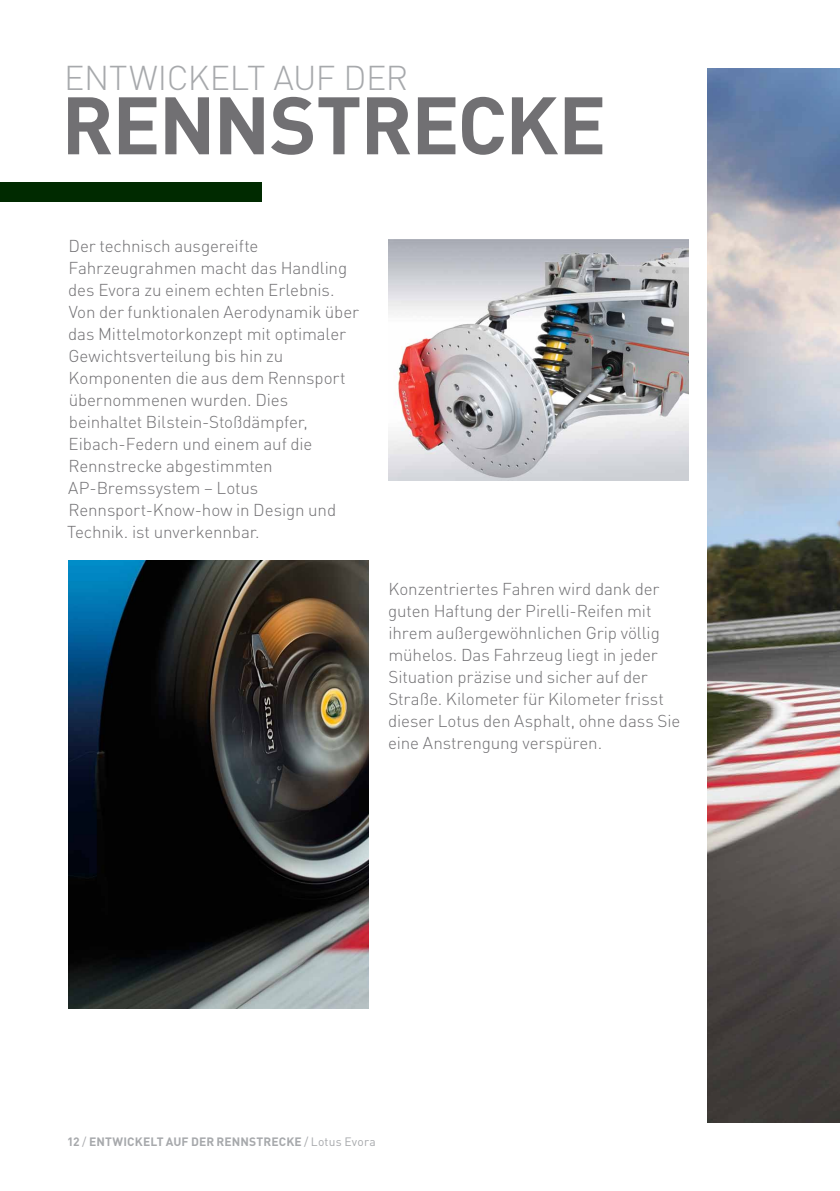
<style>
.page{position:relative;width:840px;height:1191px;background:#fff}
.page>*{position:absolute;margin:0;border:0;box-sizing:border-box;transform-origin:0 0}
.t1{font:700 80px "DINOT";letter-spacing:-.02em;color:#717073}
.t2{font:300 34px "DINOT";letter-spacing:-.015em;color:#a7a9ac}
.t3{font:300 17px/22px "DINOT";letter-spacing:-.005em;color:#717073}
.t4{font:700 12px "DINOT";letter-spacing:.01em;color:#a7a9ac}
.s1{font-weight:400}
</style>
<div class="page">
<img style="left:707px;top:68px;width:132px;height:1055px">
<img style="left:68px;top:560px;width:300px;height:448px">
<img style="left:388px;top:239px;width:300px;height:242px">
<div style="left:0;top:182px;width:261px;height:20px;background:#002a00"></div>
<h2 class="t2" style="left:64px;top:57px;width:345px">ENTWICKELT AUF DER</h2>
<h1 class="t1" style="left:61px;top:73px;width:546px">RENNSTRECKE</h1>
<p class="t3" style="left:67px;top:235px;width:293px">Der technisch ausgereifte<br>Fahrzeugrahmen macht das Handling des Evora zu einem echten Erlebnis.<br>Von der funktionalen Aerodynamik über das Mittelmotorkonzept mit optimaler<br>Gewichtsverteilung bis hin zu<br>Komponenten die aus dem Rennsport übernommenen wurden. Dies beinhaltet Bilstein-Stoßdämpfer,<br>Eibach-Federn und einem auf die<br>Rennstrecke abgestimmten<br>AP-Bremssystem – Lotus<br>Rennsport-Know-how in Design und<br>Technik. ist unverkennbar.</p>
<p class="t3" style="left:388px;top:578px;width:293px">Konzentriertes Fahren wird dank der guten Haftung der Pirelli-Reifen mit ihrem außergewöhnlichen Grip völlig mühelos. Das Fahrzeug liegt in jeder Situation präzise und sicher auf der Straße. Kilometer für Kilometer frisst dieser Lotus den Asphalt, ohne dass Sie eine Anstrengung verspüren.</p>
<p class="t4" style="left:67px;top:1133px;width:310px">12 <span class="s1">/</span> ENTWICKELT AUF DER RENNSTRECKE <span class="s1">/ Lotus Evora</span></p>
</div>
